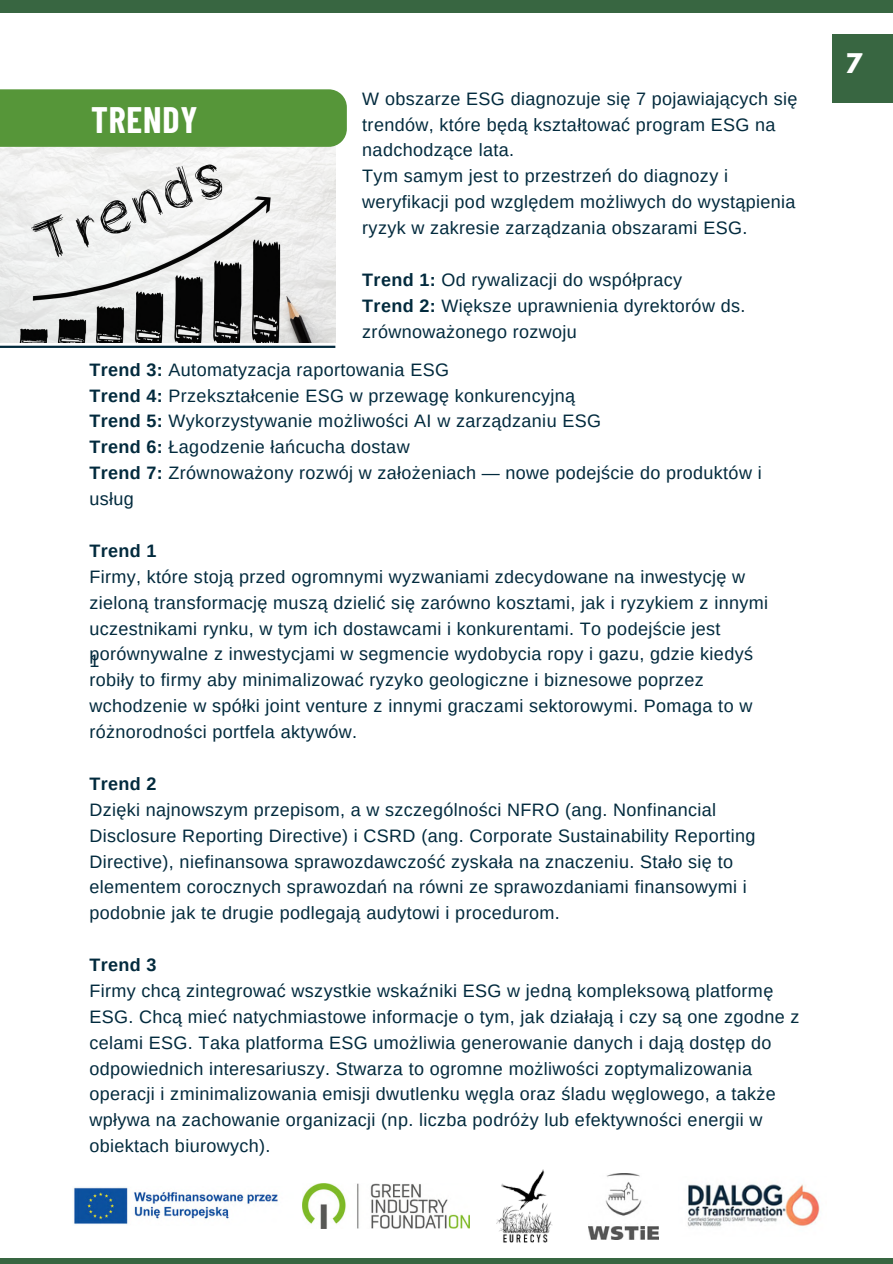
<style>
.page{position:relative;width:893px;height:1264px;background:#fff}
.page>*{position:absolute;margin:0;border:0;box-sizing:border-box;transform-origin:0 0}
.t1{font:700 36px "Barlow Condensed";letter-spacing:.025em;color:#fff}
.t2{font:700 24px "League Spartan";color:#fff}
.t3{font:18px/25.8px "Arimo";letter-spacing:.02em;color:#022a3d}
.t4{font:700 18px "Arimo";letter-spacing:.02em;color:#022a3d}
.s1{font-weight:700}
</style>
<div class="page">
<div style="left:0;top:0;width:892px;height:12px;background:#386641"></div>
<div style="left:0;top:1257px;width:892px;height:6px;background:#386641"></div>
<div style="left:831px;top:34px;width:61px;height:68px;background:#386641"></div>
<img style="left:588px;top:1173px;width:70px;height:66px">
<img style="left:496px;top:1169px;width:56px;height:73px">
<img style="left:302px;top:1183px;width:167px;height:45px">
<img style="left:687px;top:1184px;width:133px;height:43px">
<img style="left:74px;top:1187px;width:204px;height:38px">
<img style="left:0;top:147px;width:335px;height:196px">
<div style="left:0;top:89px;width:347px;height:58px;background:#569639"></div>
<hr style="left:0;top:346px;width:335px;height:2px;background:#022a3d">
<p class="t3" style="left:362px;top:85px;width:437px">W obszarze ESG diagnozuje się 7 pojawiających się trendów, które będą kształtować program ESG na nadchodzące lata.</p>
<p class="t3" style="left:362px;top:163px;width:435px">Tym samym jest to przestrzeń do diagnozy i weryfikacji pod względem możliwych do wystąpienia ryzyk w zakresie zarządzania obszarami ESG.</p>
<p class="t3" style="left:362px;top:267px;width:321px"><span class="s1">Trend 1:</span> Od rywalizacji do współpracy</p>
<p class="t3" style="left:362px;top:292px;width:384px"><span class="s1">Trend 2:</span> Większe uprawnienia dyrektorów ds. zrównoważonego rozwoju</p>
<p class="t3" style="left:89px;top:356px;width:361px"><span class="s1">Trend 3:</span> Automatyzacja raportowania ESG</p>
<p class="t3" style="left:89px;top:382px;width:487px"><span class="s1">Trend 4:</span> Przekształcenie ESG w przewagę konkurencyjną</p>
<p class="t3" style="left:89px;top:408px;width:513px"><span class="s1">Trend 5:</span> Wykorzystywanie możliwości AI w zarządzaniu ESG</p>
<p class="t3" style="left:89px;top:434px;width:322px"><span class="s1">Trend 6:</span> Łagodzenie łańcucha dostaw</p>
<p class="t3" style="left:89px;top:460px;width:673px"><span class="s1">Trend 7:</span> Zrównoważony rozwój w założeniach — nowe podejście do produktów i usług</p>
<p class="t4" style="left:89px;top:540px;width:69px">Trend 1</p>
<p class="t3" style="left:89px;top:563px;width:680px">Firmy, które stoją przed ogromnymi wyzwaniami zdecydowane na inwestycję w zieloną transformację muszą dzielić się zarówno kosztami, jak i ryzykiem z innymi uczestnikami rynku, w tym ich dostawcami i konkurentami. To podejście jest porównywalne z inwestycjami w segmencie wydobycia ropy i gazu, gdzie kiedyś robiły to firmy aby minimalizować ryzyko geologiczne i biznesowe poprzez wchodzenie w spółki joint venture z innymi graczami sektorowymi. Pomaga to w różnorodności portfela aktywów.</p>
<p class="t4" style="left:89px;top:773px;width:69px">Trend 2</p>
<p class="t3" style="left:89px;top:796px;width:667px">Dzięki najnowszym przepisom, a w szczególności NFRO (ang. Nonfinancial Disclosure Reporting Directive) i CSRD (ang. Corporate Sustainability Reporting Directive), niefinansowa sprawozdawczość zyskała na znaczeniu. Stało się to elementem corocznych sprawozdań na równi ze sprawozdaniami finansowymi i podobnie jak te drugie podlegają audytowi i procedurom.</p>
<p class="t4" style="left:89px;top:954px;width:69px">Trend 3</p>
<p class="t3" style="left:89px;top:977px;width:711px">Firmy chcą zintegrować wszystkie wskaźniki ESG w jedną kompleksową platformę ESG. Chcą mieć natychmiastowe informacje o tym, jak działają i czy są one zgodne z celami ESG. Taka platforma ESG umożliwia generowanie danych i dają dostęp do odpowiednich interesariuszy. Stwarza to ogromne możliwości zoptymalizowania operacji i zminimalizowania emisji dwutlenku węgla oraz śladu węglowego, a także wpływa na zachowanie organizacji (np. liczba podróży lub efektywności energii w obiektach biurowych).</p>
<p class="t1" style="left:91px;top:97px;width:108px">TRENDY</p>
<p class="t3" style="left:89px;top:648px;width:12px">1</p>
<p class="t2" style="left:845px;top:52px;width:18px">7</p>
</div>
